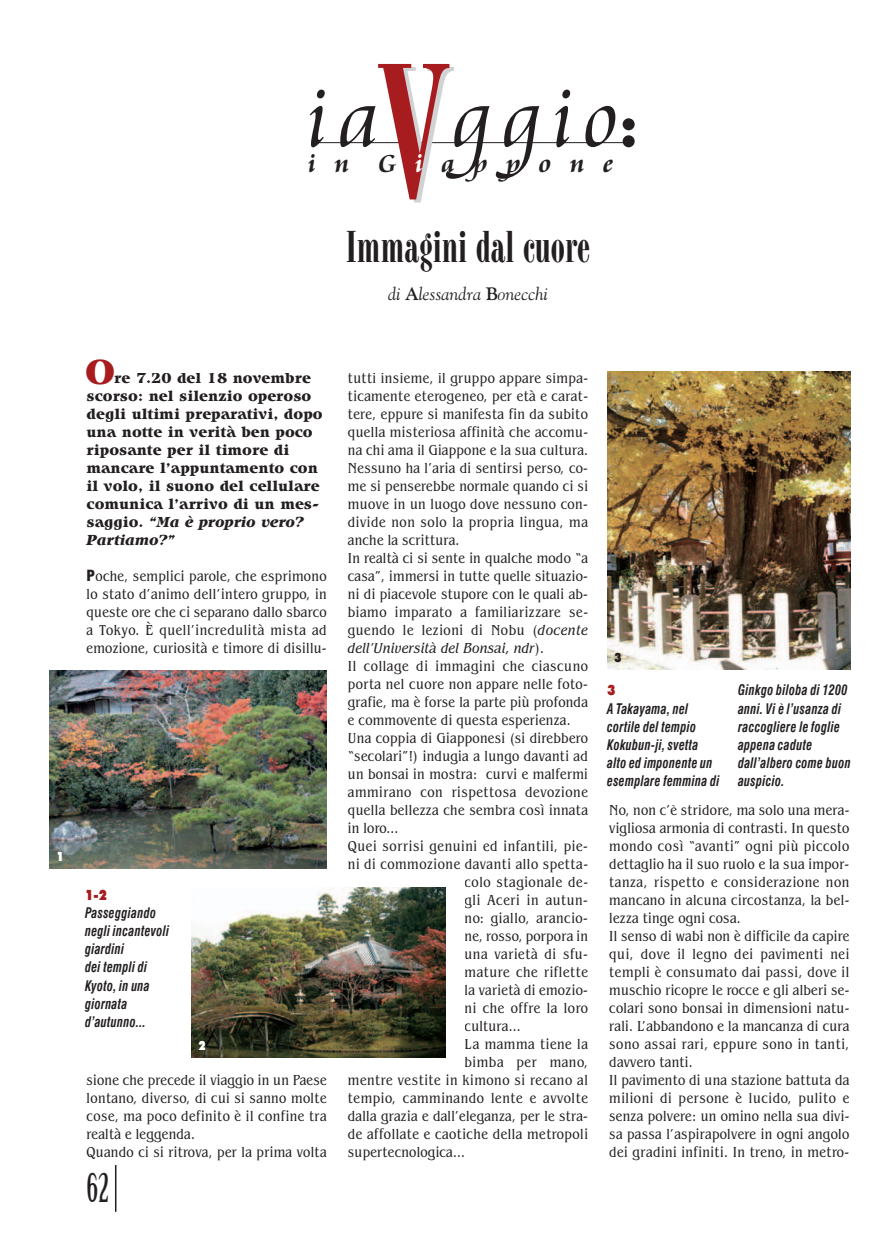
<style>
.page{position:relative;width:893px;height:1233px;background:#fff}
.page>*{position:absolute;margin:0;border:0;box-sizing:border-box;transform-origin:0 0}
.t1{font:300 90px "Cataneo BT";letter-spacing:.105em;color:#231f20}
.t2{font:42px "Modern 735 BT Roman A";color:#231f20}
.t3{font:39px "Birch";color:#231f20}
.t4{font:800 36px "Isbell IT Cby BT";color:#a61c1f}
.t5{font:700 27px "Cataneo BT";color:#231f20}
.t6{font:italic 18px "Goudy Old Style BT";color:#231f20}
.t7{font:condensed 15px/18px "Benguiat IT Cby BT";letter-spacing:.02em;color:#231f20}
.t8{font:800 15px/18px "Isbell IT Cby BT";color:#231f20}
.t9{font:italic condensed 15px "Benguiat IT Cby BT";letter-spacing:.015em;color:#231f20}
.t10{font:italic 700 condensed 14.25px/18.1px "Swiss 721 BT";letter-spacing:.025em;color:#231f20;scale:.85 1}
.t11{font:900 14.25px "Futura BT";color:#a61c1f;scale:.85 1}
.t12{font:900 12.75px "Futura BT";color:#fff;scale:.85 1}
.t13{font:900 12.75px "Futura BT";color:#231f20;scale:.85 1}
.s1{font-family:"Modern 735 BT Roman A";font-weight:400;font-size:180px;color:#a61c1f}
.s2{color:#fff}
.s3{font-weight:700;font-style:normal}
.s4{font-style:italic}
.s5{font-family:"Swiss 721 BT";font-weight:900}
.s6{font-style:normal}
</style>
<div class="page">
<hr style="left:115px;top:1165px;width:1px;height:47px;background:#231f20">
<img style="left:50px;top:670px;width:277px;height:199px">
<hr style="left:315px;top:142px;width:312px;height:1px;background:#231f20">
<div style="left:622px;top:135px;width:12px;height:12px;background:#231f20;border-radius:50%"></div>
<div style="left:622px;top:118px;width:12px;height:12px;background:#231f20;border-radius:50%"></div>
<img style="left:191px;top:888px;width:254px;height:170px">
<img style="left:607px;top:372px;width:243px;height:298px">
<h1 class="t1" style="left:307px;top:76px;width:314px"><span class="s1">V</span>ia ggio</h1>
<h3 class="t5" style="left:308px;top:151px;width:307px">i n G <span class="s2">i</span>a p p o n e</h3>
<h2 class="t2" style="left:346px;top:231px;width:246px">Immagini dal cuore</h2>
<p class="t6" style="left:388px;top:287px;width:161px">di <span class="s3">A</span>lessandra <span class="s3">B</span>onecchi</p>
<p class="t12" style="left:57px;top:851px;width:10px">1</p>
<h3 class="t4" style="left:85px;top:359px;width:31px">O</h3>
<p class="t8" style="left:87px;top:370px;width:237px;text-indent:28px">re 7.20 del 18 novembre scorso: nel silenzio operoso degli ultimi preparativi, dopo una notte in verità ben poco riposante per il timore di mancare l’appuntamento con il volo, il suono del cellulare comunica l’arrivo di un mes&shy;saggio. <span class="s4">“Ma è proprio vero?<br>Partiamo?”</span></p>
<p class="t7" style="left:87px;top:569px;width:241px;text-align:justify"><span class="s5">P</span>oche, semplici parole, che esprimono lo stato d’animo dell’intero gruppo, in queste ore che ci separano dallo sbarco a Tokyo. È quell’incredulità mista ad emozione, curiosità e timore di disillu-</p>
<p class="t11" style="left:85px;top:889px;width:27px">1-2</p>
<p class="t10" style="left:85px;top:905px;width:100px">Passeggiando negli incantevoli giardini<br>dei templi di<br>Kyoto, in una giornata d’autunno...</p>
<p class="t12" style="left:198px;top:1040px;width:10px">2</p>
<p class="t7" style="left:87px;top:1073px;width:241px">sione che precede il viaggio in un Paese lontano, diverso, di cui si sanno molte cose, ma poco definito è il confine tra realtà e leggenda.<br>Quando ci si ritrova, per la prima volta</p>
<h3 class="t3" style="left:87px;top:1172px;width:24px">62</h3>
<p class="t7" style="left:348px;top:370px;width:242px">tutti insieme, il gruppo appare simpa-</p>
<p class="t7" style="left:348px;top:388px;width:241px">ticamente eterogeneo, per età e carat-</p>
<p class="t7" style="left:348px;top:406px;width:241px">tere, eppure si manifesta fin da subito</p>
<p class="t7" style="left:348px;top:424px;width:241px">quella misteriosa affinità che accomu-</p>
<p class="t7" style="left:348px;top:442px;width:241px">na chi ama il Giappone e la sua cultura.</p>
<p class="t7" style="left:348px;top:460px;width:241px">Nessuno ha l’aria di sentirsi perso, co-</p>
<p class="t7" style="left:348px;top:478px;width:241px">me si penserebbe normale quando ci si</p>
<p class="t7" style="left:348px;top:496px;width:241px">muove in un luogo dove nessuno con-</p>
<p class="t7" style="left:348px;top:514px;width:241px">divide non solo la propria lingua, ma</p>
<p class="t7" style="left:348px;top:532px;width:113px">anche la scrittura.</p>
<p class="t7" style="left:348px;top:550px;width:241px">In realtà ci si sente in qualche modo “a</p>
<p class="t7" style="left:348px;top:568px;width:241px">casa”, immersi in tutte quelle situazio-</p>
<p class="t7" style="left:348px;top:586px;width:241px">ni di piacevole stupore con le quali ab-</p>
<p class="t7" style="left:348px;top:604px;width:241px">biamo imparato a familiarizzare se-</p>
<p class="t7" style="left:348px;top:622px;width:241px">guendo le lezioni di Nobu (<span class="s4">docente</span></p>
<p class="t9" style="left:348px;top:642px;width:197px">dell’Università del Bonsai, ndr<span class="s6">).</span></p>
<p class="t7" style="left:348px;top:658px;width:241px">Il collage di immagini che ciascuno</p>
<p class="t7" style="left:348px;top:676px;width:241px">porta nel cuore non appare nelle foto-</p>
<p class="t7" style="left:348px;top:694px;width:241px">grafie, ma è forse la parte più profonda</p>
<p class="t7" style="left:348px;top:712px;width:224px">e commovente di questa esperienza.</p>
<p class="t7" style="left:348px;top:730px;width:241px">Una coppia di Giapponesi (si direbbero</p>
<p class="t7" style="left:348px;top:748px;width:241px">“secolari”!) indugia a lungo davanti ad</p>
<p class="t7" style="left:348px;top:766px;width:241px">un bonsai in mostra: curvi e malfermi</p>
<p class="t7" style="left:348px;top:784px;width:241px">ammirano con rispettosa devozione</p>
<p class="t7" style="left:348px;top:802px;width:241px">quella bellezza che sembra così innata</p>
<p class="t7" style="left:348px;top:820px;width:52px">in loro...</p>
<p class="t7" style="left:348px;top:838px;width:241px">Quei sorrisi genuini ed infantili, pie-</p>
<p class="t7" style="left:348px;top:856px;width:241px">ni di commozione davanti allo spetta-</p>
<p class="t7" style="left:464px;top:874px;width:125px">colo stagionale de-</p>
<p class="t7" style="left:464px;top:892px;width:125px">gli Aceri in autun-</p>
<p class="t7" style="left:464px;top:910px;width:125px">no: giallo, arancio-</p>
<p class="t7" style="left:464px;top:928px;width:125px">ne, rosso, porpora in</p>
<p class="t7" style="left:464px;top:946px;width:125px">una varietà di sfu-</p>
<p class="t7" style="left:464px;top:964px;width:125px">mature che riflette</p>
<p class="t7" style="left:464px;top:982px;width:125px">la varietà di emozio-</p>
<p class="t7" style="left:464px;top:1000px;width:125px">ni che offre la loro</p>
<p class="t7" style="left:464px;top:1018px;width:57px">cultura...</p>
<p class="t7" style="left:464px;top:1036px;width:125px">La mamma tiene la</p>
<p class="t7" style="left:464px;top:1054px;width:125px">bimba per mano,</p>
<p class="t7" style="left:348px;top:1072px;width:241px">mentre vestite in kimono si recano al</p>
<p class="t7" style="left:348px;top:1090px;width:241px">tempio, camminando lente e avvolte</p>
<p class="t7" style="left:348px;top:1108px;width:241px">dalla grazia e dall’eleganza, per le stra-</p>
<p class="t7" style="left:348px;top:1126px;width:241px">de affollate e caotiche della metropoli</p>
<p class="t7" style="left:348px;top:1144px;width:119px">supertecnologica...</p>
<p class="t13" style="left:614px;top:652px;width:10px">3</p>
<p class="t11" style="left:607px;top:684px;width:11px">3</p>
<p class="t10" style="left:607px;top:700px;width:134px">A Takayama, nel cortile del tempio<br>Kokubun-ji, svetta alto ed imponente un esemplare femmina di</p>
<p class="t10" style="left:738px;top:682px;width:134px">Ginkgo biloba di 1200 anni. Vi è l’usanza di raccogliere le foglie appena cadute dall’albero come buon auspicio.</p>
<p class="t7" style="left:609px;top:802px;width:241px">No, non c’è stridore, ma solo una mera&shy;vigliosa armonia di contrasti. In questo mondo così “avanti” ogni più piccolo dettaglio ha il suo ruolo e la sua impor&shy;tanza, rispetto e considerazione non mancano in alcuna circostanza, la bel&shy;lezza tinge ogni cosa.<br>Il senso di wabi non è difficile da capire qui, dove il legno dei pavimenti nei templi è consumato dai passi, dove il muschio ricopre le rocce e gli alberi se&shy;colari sono bonsai in dimensioni natu&shy;rali. L’abbandono e la mancanza di cura sono assai rari, eppure sono in tanti, davvero tanti.<br>Il pavimento di una stazione battuta da milioni di persone è lucido, pulito e senza polvere: un omino nella sua divi&shy;sa passa l’aspirapolvere in ogni angolo dei gradini infiniti. In treno, in metro-</p>
</div>
